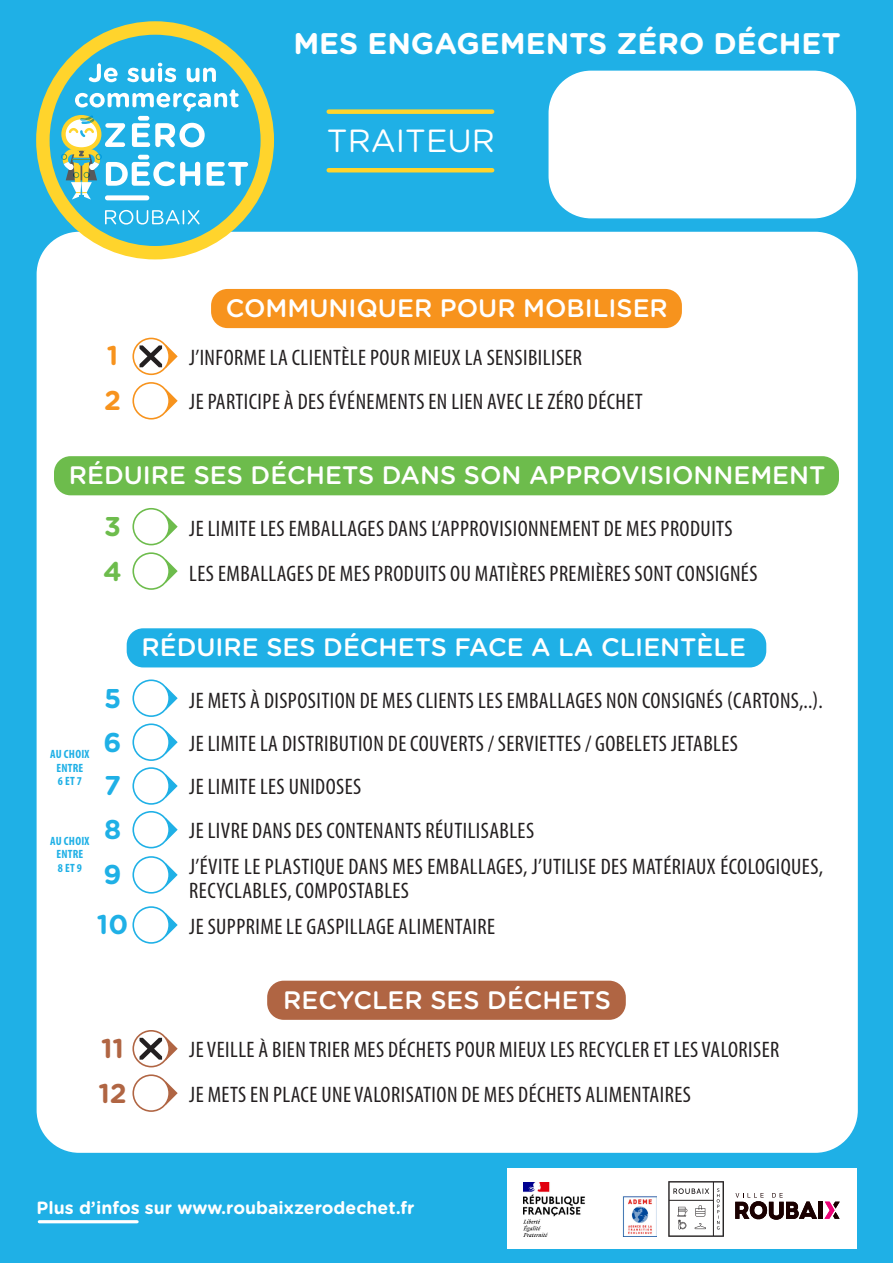
<style>
.page{position:relative;width:893px;height:1263px;background:#1fb0e6}
.page>*{position:absolute;margin:0;border:0;box-sizing:border-box;transform-origin:0 0}
.TEXTE{font:32.1px "Gotham Rounded";color:#fff}
.TEXTE-2{font:700 29.85px "Gotham Rounded";color:#fff}
.TEXTE-3{font:700 27.15px "Gotham Rounded";color:#1fb0e6}
.TEXTE-4{font:700 27.15px "Gotham Rounded";color:#b06543}
.TEXTE-5{font:700 27.15px "Gotham Rounded";color:#6dbc4c}
.TEXTE-6{font:700 27.15px "Gotham Rounded";color:#f7931d}
.TEXTE-7{font:500 25.2px "Gotham Rounded";color:#fff}
.TEXTE-8{font:condensed 22.5px/24px "Myriad Pro";letter-spacing:.02em;color:#231f20}
.TEXTE-9{font:700 17.7px "Gotham Rounded";color:#fff}
.TEXTE-10{font:700 condensed 12px/13.5px "Myriad Pro";letter-spacing:.02em;color:#1fb0e6;text-align:center}
</style>
<div class="page">
<hr style="left:39px;top:1220px;width:98px;height:3px;background:#fff">
<div style="left:507px;top:1168px;width:350px;height:81px;background:#fff"></div>
<svg style="left:735px;top:1193px;width:82px;height:27px"></svg>
<hr style="left:819px;top:1202px;width:4px;height:17px;background:#1a0000">
<svg style="left:824px;top:1202px;width:16px;height:17px"></svg>
<svg style="left:668px;top:1181px;width:56px;height:56px"></svg>
<div style="left:37px;top:232px;width:821px;height:921px;background:#fff;border-radius:43px"></div>
<img style="left:523px;top:1183px;width:133px;height:54px">
<div style="left:211px;top:289px;width:471px;height:39px;background:#f7931d;border-radius:17px"></div>
<div style="left:54px;top:456px;width:785px;height:39px;background:#6dbc4c;border-radius:17px"></div>
<div style="left:267px;top:981px;width:359px;height:39px;background:#b06543;border-radius:17px"></div>
<div style="left:127px;top:628px;width:639px;height:39px;background:#1fb0e6;border-radius:17px"></div>
<svg style="left:166px;top:559px;width:12px;height:24px"></svg>
<div style="left:133px;top:553px;width:36px;height:36px;background:#fff;border-radius:50%"></div>
<div style="left:132px;top:552px;width:38px;height:38px;border:2px solid #6dbc4c;border-radius:50%"></div>
<svg style="left:166px;top:515px;width:12px;height:24px"></svg>
<div style="left:133px;top:509px;width:36px;height:36px;background:#fff;border-radius:50%"></div>
<div style="left:132px;top:508px;width:38px;height:37px;border:2px solid #6dbc4c;border-radius:50%"></div>
<svg style="left:166px;top:389px;width:12px;height:24px"></svg>
<div style="left:133px;top:383px;width:36px;height:36px;background:#fff;border-radius:50%"></div>
<div style="left:132px;top:382px;width:38px;height:37px;border:2px solid #f7931d;border-radius:50%"></div>
<svg style="left:133px;top:338px;width:36px;height:36px"></svg>
<div style="left:132px;top:338px;width:38px;height:37px;border:2px solid #f7931d;border-radius:50%"></div>
<svg style="left:140px;top:344px;width:38px;height:24px"></svg>
<svg style="left:166px;top:818px;width:12px;height:24px"></svg>
<div style="left:133px;top:812px;width:36px;height:36px;background:#fff;border-radius:50%"></div>
<div style="left:132px;top:811px;width:38px;height:37px;border:2px solid #1fb0e6;border-radius:50%"></div>
<svg style="left:166px;top:774px;width:12px;height:24px"></svg>
<div style="left:133px;top:768px;width:36px;height:36px;background:#fff;border-radius:50%"></div>
<div style="left:132px;top:767px;width:38px;height:38px;border:2px solid #1fb0e6;border-radius:50%"></div>
<svg style="left:166px;top:913px;width:12px;height:24px"></svg>
<div style="left:133px;top:907px;width:36px;height:36px;background:#fff;border-radius:50%"></div>
<div style="left:132px;top:906px;width:38px;height:38px;border:2px solid #1fb0e6;border-radius:50%"></div>
<svg style="left:166px;top:730px;width:12px;height:24px"></svg>
<div style="left:133px;top:724px;width:36px;height:36px;background:#fff;border-radius:50%"></div>
<div style="left:132px;top:723px;width:38px;height:38px;border:2px solid #1fb0e6;border-radius:50%"></div>
<svg style="left:166px;top:686px;width:12px;height:24px"></svg>
<div style="left:133px;top:680px;width:36px;height:36px;background:#fff;border-radius:50%"></div>
<div style="left:132px;top:679px;width:38px;height:38px;border:2px solid #1fb0e6;border-radius:50%"></div>
<svg style="left:166px;top:863px;width:12px;height:24px"></svg>
<div style="left:133px;top:857px;width:36px;height:36px;background:#fff;border-radius:50%"></div>
<div style="left:132px;top:856px;width:38px;height:38px;border:2px solid #1fb0e6;border-radius:50%"></div>
<svg style="left:166px;top:1081px;width:12px;height:24px"></svg>
<div style="left:133px;top:1075px;width:36px;height:36px;background:#fff;border-radius:50%"></div>
<div style="left:132px;top:1074px;width:38px;height:38px;border:2px solid #b06543;border-radius:50%"></div>
<svg style="left:133px;top:1031px;width:36px;height:36px"></svg>
<div style="left:132px;top:1030px;width:38px;height:37px;border:2px solid #b06543;border-radius:50%"></div>
<svg style="left:140px;top:1037px;width:38px;height:24px"></svg>
<hr style="left:329px;top:168px;width:163px;height:4px;background:#ffd42c">
<div style="left:329px;top:109px;width:163px;height:5px;background:#ffd42c"></div>
<div style="left:549px;top:71px;width:307px;height:147px;background:#fff;border-radius:43px"></div>
<svg style="left:36px;top:21px;width:238px;height:238px"></svg>
<svg style="left:105px;top:210px;width:95px;height:15px"></svg>
<svg style="left:89px;top:63px;width:29px;height:19px"></svg>
<svg style="left:127px;top:63px;width:49px;height:19px"></svg>
<svg style="left:187px;top:68px;width:29px;height:14px"></svg>
<svg style="left:61px;top:89px;width:187px;height:111px"></svg>
<p class="TEXTE-2" style="left:293px;top:21px;width:549px">MES ENGAGEMENTS ZÉRO DÉCHET</p>
<p class="TEXTE" style="left:327px;top:119px;width:170px">TRAITEUR</p>
<p class="TEXTE-6" style="left:107px;top:335px;width:13px">1</p>
<p class="TEXTE-7" style="left:226px;top:290px;width:443px">COMMUNIQUER POUR MOBILISER</p>
<p class="TEXTE-8" style="left:189px;top:346px;width:394px">J’INFORME LA CLIENTÈLE POUR MIEUX LA SENSIBILISER</p>
<p class="TEXTE-6" style="left:104px;top:381px;width:18px">2</p>
<p class="TEXTE-8" style="left:189px;top:389px;width:455px">JE PARTICIPE À DES ÉVÉNEMENTS EN LIEN AVEC LE ZÉRO DÉCHET</p>
<p class="TEXTE-7" style="left:69px;top:457px;width:758px">RÉDUIRE SES DÉCHETS DANS SON APPROVISIONNEMENT</p>
<p class="TEXTE-5" style="left:104px;top:507px;width:18px">3</p>
<p class="TEXTE-8" style="left:189px;top:516px;width:545px">JE LIMITE LES EMBALLAGES DANS L’APPROVISIONNEMENT DE MES PRODUITS</p>
<p class="TEXTE-5" style="left:103px;top:551px;width:20px">4</p>
<p class="TEXTE-8" style="left:189px;top:561px;width:570px">LES EMBALLAGES DE MES PRODUITS OU MATIÈRES PREMIÈRES SONT CONSIGNÉS</p>
<p class="TEXTE-7" style="left:142px;top:629px;width:606px">RÉDUIRE SES DÉCHETS FACE A LA CLIENTÈLE</p>
<p class="TEXTE-10" style="left:50px;top:747px;width:41px">AU CHOIX<br>ENTRE<br>6 ET 7</p>
<p class="TEXTE-3" style="left:104px;top:678px;width:19px">5</p>
<p class="TEXTE-8" style="left:189px;top:688px;width:635px">JE METS À DISPOSITION DE MES CLIENTS LES EMBALLAGES NON CONSIGNÉS (CARTONS,..).</p>
<p class="TEXTE-3" style="left:104px;top:722px;width:19px">6</p>
<p class="TEXTE-8" style="left:189px;top:731px;width:550px">JE LIMITE LA DISTRIBUTION DE COUVERTS / SERVIETTES / GOBELETS JETABLES</p>
<p class="TEXTE-3" style="left:104px;top:766px;width:18px">7</p>
<p class="TEXTE-8" style="left:189px;top:774px;width:174px">JE LIMITE LES UNIDOSES</p>
<p class="TEXTE-10" style="left:50px;top:834px;width:41px">AU CHOIX<br>ENTRE<br>8 ET 9</p>
<p class="TEXTE-3" style="left:104px;top:810px;width:19px">8</p>
<p class="TEXTE-8" style="left:189px;top:818px;width:346px">JE LIVRE DANS DES CONTENANTS RÉUTILISABLES</p>
<p class="TEXTE-3" style="left:104px;top:855px;width:19px">9</p>
<p class="TEXTE-8" style="left:189px;top:854px;width:635px">J’ÉVITE LE PLASTIQUE DANS MES EMBALLAGES, J’UTILISE DES MATÉRIAUX ÉCOLOGIQUES,<br>RECYCLABLES, COMPOSTABLES</p>
<p class="TEXTE-3" style="left:97px;top:905px;width:33px">10</p>
<p class="TEXTE-8" style="left:189px;top:914px;width:307px">JE SUPPRIME LE GASPILLAGE ALIMENTAIRE</p>
<p class="TEXTE-4" style="left:101px;top:1029px;width:24px">11</p>
<p class="TEXTE-7" style="left:283px;top:982px;width:329px">RECYCLER SES DÉCHETS</p>
<p class="TEXTE-8" style="left:189px;top:1037px;width:591px">JE VEILLE À BIEN TRIER MES DÉCHETS POUR MIEUX LES RECYCLER ET LES VALORISER</p>
<p class="TEXTE-4" style="left:98px;top:1073px;width:30px">12</p>
<p class="TEXTE-8" style="left:189px;top:1082px;width:503px">JE METS EN PLACE UNE VALORISATION DE MES DÉCHETS ALIMENTAIRES</p>
<p class="TEXTE-9" style="left:37px;top:1195px;width:380px">Plus d’infos sur www.roubaixzerodechet.fr</p>
</div>
